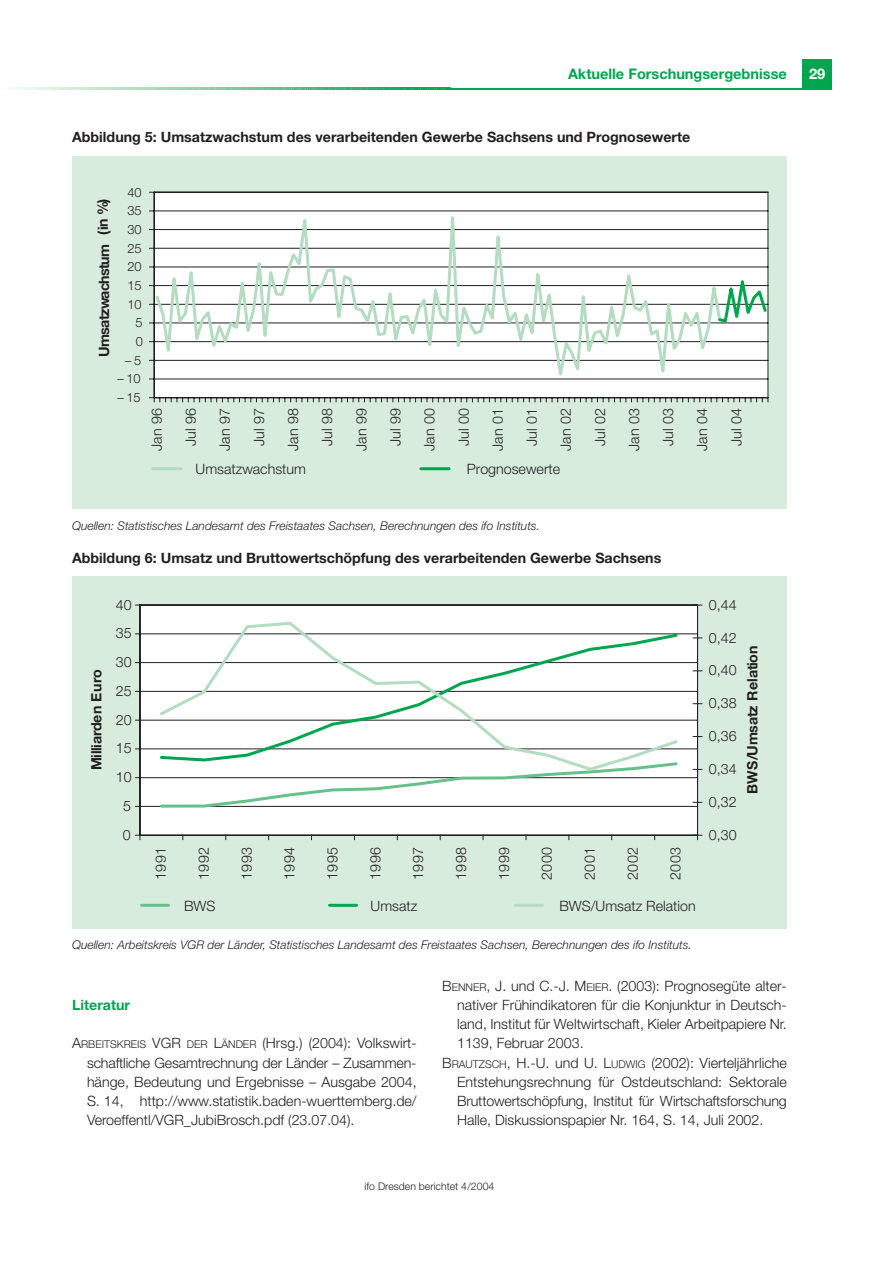
<style>
.page{position:relative;width:893px;height:1263px;background:#fff}
.page>*{position:absolute;margin:0;border:0;box-sizing:border-box;transform-origin:0 0}
.t1{font:700 14.7px "Helvetica Neue";color:#fff}
.t2{font:700 14.55px "Helvetica Neue";color:#00a54f}
.t3{font:300 14.25px/19.2px "Helvetica Neue";color:#231f20;text-align:justify}
.t4{font:700 14.25px "Helvetica Neue";color:#231f20}
.t5{font:700 14.25px "Helvetica Neue";color:#00a54f}
.t6{font:300 12.9px "Helvetica Neue";color:#231f20}
.t7{font:italic 300 12px "Helvetica Neue";color:#231f20}
.t8{font:300 10.5px "Helvetica Neue";color:#231f20}
.s1{font-size:10.65px}
</style>
<div class="page">
<div style="left:802px;top:60px;width:30px;height:29px;background:#00a54f"></div>
<hr style="left:447px;top:88px;width:385px;height:1px;background:#00a54f">
<svg style="left:14px;top:88px;width:433px;height:1px"></svg>
<div style="left:72px;top:156px;width:714px;height:353px;background:#d8ecdd"></div>
<svg style="left:149px;top:191px;width:619px;height:212px"></svg>
<svg style="left:153px;top:191px;width:570px;height:207px;background:#eceeec"></svg>
<svg style="left:716px;top:264px;width:52px;height:69px;background:#cce4d7"></svg>
<hr style="left:153px;top:467px;width:28px;height:3px;background:#b3dcc0">
<hr style="left:421px;top:467px;width:28px;height:3px;background:#00a54f">
<div style="left:72px;top:576px;width:714px;height:353px;background:#d8ecdd"></div>
<svg style="left:135px;top:604px;width:563px;height:237px;background:#e9ebe9"></svg>
<svg style="left:158px;top:772px;width:521px;height:37px;background:#eaf0ec"></svg>
<hr style="left:697px;top:605px;width:1px;height:230px;background:#231f20">
<svg style="left:157px;top:620px;width:523px;height:152px;background:#f0f4f2"></svg>
<hr style="left:141px;top:904px;width:27px;height:3px;background:#65c18b">
<hr style="left:329px;top:904px;width:27px;height:3px;background:#00a54f">
<hr style="left:515px;top:904px;width:27px;height:3px;background:#b3dcc0">
<p class="t2" style="left:568px;top:68px;width:220px">Aktuelle Forschungsergebnisse</p>
<p class="t4" style="left:72px;top:132px;width:619px">Abbildung 5: Umsatzwachstum des verarbeitenden Gewerbe Sachsens und Prognosewerte</p>
<p class="t4" style="left:98px;top:235px;width:38px;rotate:-91deg">ni( % )</p>
<p class="t4" style="left:99px;top:357px;width:114px;rotate:-90deg">U m wz t as mu t shca</p>
<p class="t6" style="left:127px;top:187px;width:16px">40</p>
<p class="t6" style="left:127px;top:206px;width:16px">35</p>
<p class="t6" style="left:127px;top:225px;width:16px">30</p>
<p class="t6" style="left:127px;top:243px;width:16px">25</p>
<p class="t6" style="left:127px;top:262px;width:16px">20</p>
<p class="t6" style="left:127px;top:281px;width:16px">15</p>
<p class="t6" style="left:127px;top:299px;width:16px">10</p>
<p class="t6" style="left:135px;top:318px;width:9px">5</p>
<p class="t6" style="left:136px;top:337px;width:9px">0</p>
<p class="t6" style="left:125px;top:355px;width:18px">–5</p>
<p class="t6" style="left:117px;top:374px;width:25px">–10</p>
<p class="t6" style="left:117px;top:393px;width:25px">–15</p>
<p class="t3" style="left:148px;top:451px;width:44px;rotate:-90deg">naJ 69</p>
<p class="t3" style="left:182px;top:446px;width:39px;rotate:-90deg">69l uJ</p>
<p class="t3" style="left:216px;top:451px;width:44px;rotate:-90deg">naJ 79</p>
<p class="t3" style="left:251px;top:446px;width:39px;rotate:-90deg">79l uJ</p>
<p class="t3" style="left:285px;top:451px;width:44px;rotate:-90deg">naJ 89</p>
<p class="t3" style="left:319px;top:446px;width:39px;rotate:-90deg">89l uJ</p>
<p class="t3" style="left:353px;top:451px;width:44px;rotate:-90deg">naJ 99</p>
<p class="t3" style="left:387px;top:446px;width:39px;rotate:-90deg">99l uJ</p>
<p class="t3" style="left:421px;top:451px;width:44px;rotate:-90deg">naJ 00</p>
<p class="t3" style="left:455px;top:446px;width:39px;rotate:-90deg">00l uJ</p>
<p class="t3" style="left:489px;top:451px;width:44px;rotate:-90deg">naJ 10</p>
<p class="t3" style="left:523px;top:446px;width:39px;rotate:-90deg">10l uJ</p>
<p class="t3" style="left:557px;top:451px;width:44px;rotate:-90deg">naJ 20</p>
<p class="t3" style="left:591px;top:446px;width:39px;rotate:-90deg">20l uJ</p>
<p class="t3" style="left:625px;top:451px;width:44px;rotate:-90deg">naJ 30</p>
<p class="t3" style="left:660px;top:446px;width:39px;rotate:-90deg">30l uJ</p>
<p class="t3" style="left:694px;top:451px;width:44px;rotate:-90deg">naJ 40</p>
<p class="t3" style="left:728px;top:446px;width:39px;rotate:-90deg">40l uJ</p>
<p class="t3" style="left:196px;top:461px;width:112px">Umsatzwachstum</p>
<p class="t3" style="left:467px;top:461px;width:95px">Prognosewerte</p>
<p class="t7" style="left:72px;top:521px;width:469px">Quellen: Statistisches Landesamt des Freistaates Sachsen, Berechnungen des ifo Instituts.</p>
<p class="t4" style="left:72px;top:553px;width:590px">Abbildung 6: Umsatz und Bruttowertschöpfung des verarbeitenden Gewerbe Sachsens</p>
<p class="t3" style="left:116px;top:596px;width:17px">40</p>
<p class="t3" style="left:116px;top:625px;width:17px">35</p>
<p class="t4" style="left:91px;top:770px;width:102px;rotate:-90deg">M nedra i l l i E oru</p>
<p class="t3" style="left:116px;top:654px;width:17px">30</p>
<p class="t3" style="left:116px;top:683px;width:17px">25</p>
<p class="t3" style="left:116px;top:711px;width:17px">20</p>
<p class="t3" style="left:116px;top:740px;width:17px">15</p>
<p class="t3" style="left:116px;top:769px;width:17px">10</p>
<p class="t3" style="left:123px;top:798px;width:9px">5</p>
<p class="t3" style="left:123px;top:826px;width:9px">0</p>
<p class="t3" style="left:152px;top:880px;width:35px;rotate:-90deg">1991</p>
<p class="t3" style="left:195px;top:880px;width:35px;rotate:-90deg">2991</p>
<p class="t3" style="left:238px;top:880px;width:35px;rotate:-90deg">3991</p>
<p class="t3" style="left:281px;top:880px;width:35px;rotate:-90deg">4991</p>
<p class="t3" style="left:324px;top:880px;width:35px;rotate:-90deg">5991</p>
<p class="t3" style="left:367px;top:880px;width:35px;rotate:-90deg">6991</p>
<p class="t3" style="left:410px;top:880px;width:35px;rotate:-90deg">7991</p>
<p class="t3" style="left:453px;top:880px;width:35px;rotate:-90deg">8991</p>
<p class="t3" style="left:495px;top:880px;width:35px;rotate:-90deg">9991</p>
<p class="t3" style="left:538px;top:880px;width:35px;rotate:-90deg">0002</p>
<p class="t3" style="left:581px;top:880px;width:35px;rotate:-90deg">1002</p>
<p class="t3" style="left:624px;top:880px;width:35px;rotate:-90deg">2002</p>
<p class="t3" style="left:667px;top:880px;width:35px;rotate:-90deg">3002</p>
<p class="t3" style="left:184px;top:898px;width:33px">BWS</p>
<p class="t3" style="left:370px;top:898px;width:48px">Umsatz</p>
<p class="t3" style="left:559px;top:898px;width:138px">BWS/Umsatz Relation</p>
<p class="t7" style="left:72px;top:940px;width:621px">Quellen: Arbeitskreis VGR der Länder, Statistisches Landesamt des Freistaates Sachsen, Berechnungen des ifo Instituts.</p>
<p class="t3" style="left:709px;top:596px;width:29px">0,44</p>
<p class="t3" style="left:709px;top:629px;width:29px">0,42</p>
<p class="t3" style="left:709px;top:662px;width:29px">0,40</p>
<p class="t3" style="left:709px;top:695px;width:29px">0,38</p>
<p class="t3" style="left:709px;top:728px;width:29px">0,36</p>
<p class="t3" style="left:709px;top:761px;width:29px">0,34</p>
<p class="t3" style="left:709px;top:794px;width:29px">0,32</p>
<p class="t3" style="left:709px;top:826px;width:29px">0,30</p>
<p class="t4" style="left:747px;top:794px;width:150px;rotate:-90deg">B W S U/ m ztas R noi tale</p>
<p class="t5" style="left:72px;top:1000px;width:60px">Literatur</p>
<p class="t3" style="left:87px;top:1035px;width:331px;text-indent:-15px">A<span class="s1">RBEITSKREIS</span> VGR <span class="s1">DER</span> L<span class="s1">ÄNDER</span> (Hrsg.) (2004): Volkswirt&shy;schaftliche Gesamtrechnung der Länder – Zusammen&shy;hänge, Bedeutung und Ergebnisse – Ausgabe 2004, S. 14, http://www.statistik.baden-wuerttemberg.de/ Veroeffentl/VGR_JubiBrosch.pdf (23.07.04).</p>
<p class="t3" style="left:442px;top:977px;width:346px">B<span class="s1">ENNER</span>, J. und C.-J. M<span class="s1">EIER</span>. (2003): Prognosegüte alter-</p>
<p class="t3" style="left:457px;top:997px;width:331px">nativer Frühindikatoren für die Konjunktur in Deutsch-</p>
<p class="t3" style="left:457px;top:1016px;width:331px">land, Institut für Weltwirtschaft, Kieler Arbeitpapiere Nr.</p>
<p class="t3" style="left:457px;top:1035px;width:128px">1139, Februar 2003.</p>
<p class="t3" style="left:442px;top:1054px;width:346px">B<span class="s1">RAUTZSCH</span>, H.-U. und U. L<span class="s1">UDWIG</span> (2002): Vierteljährliche</p>
<p class="t3" style="left:457px;top:1073px;width:331px">Entstehungsrechnung für Ostdeutschland: Sektorale</p>
<p class="t3" style="left:457px;top:1093px;width:331px">Bruttowertschöpfung, Institut für Wirtschaftsforschung</p>
<p class="t3" style="left:457px;top:1112px;width:308px">Halle, Diskussionspapier Nr. 164, S. 14, Juli 2002.</p>
<p class="t8" style="left:364px;top:1182px;width:131px">ifo Dresden berichtet 4/2004</p>
<p class="t1" style="left:809px;top:68px;width:18px">29</p>
</div>
